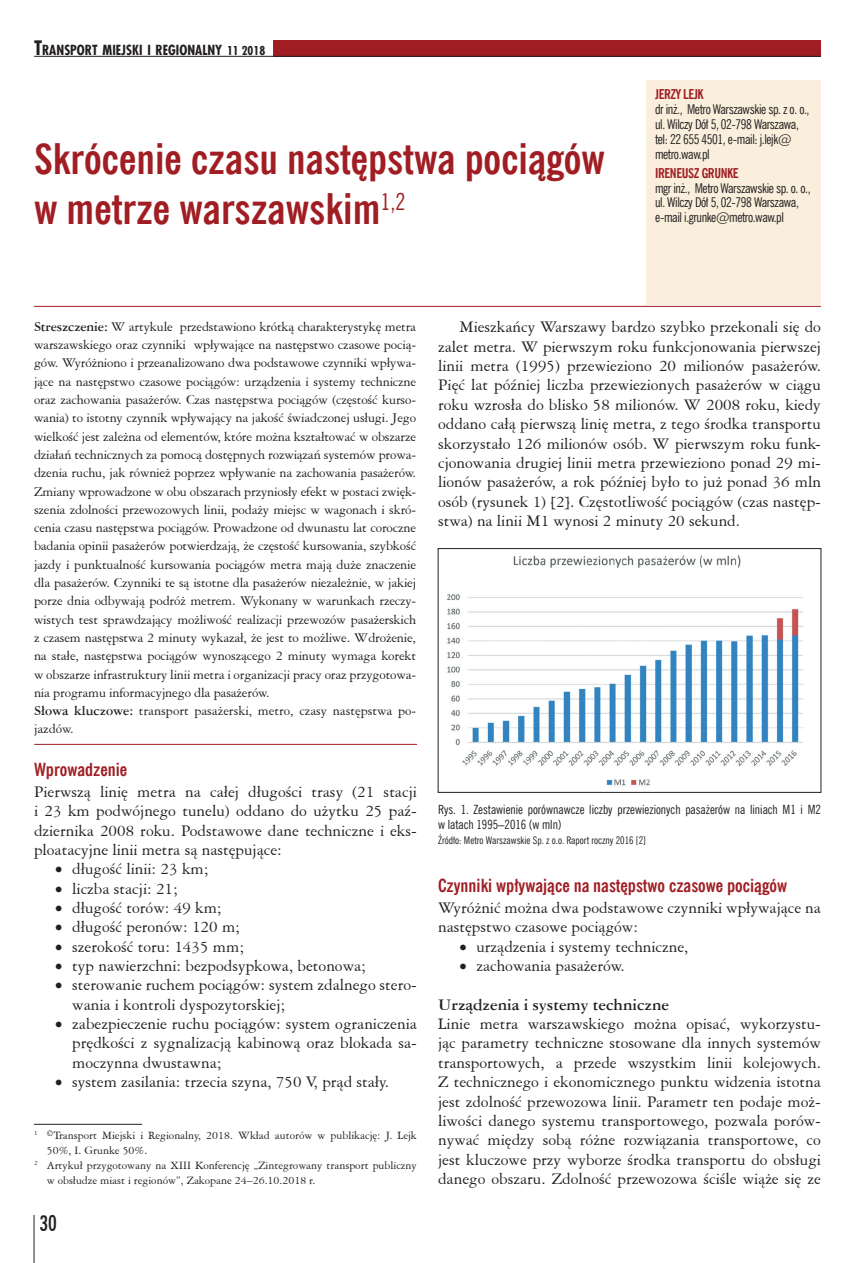
<style>
.page{position:relative;width:855px;height:1263px;background:#fff}
.page>*{position:absolute;margin:0;border:0;box-sizing:border-box;transform-origin:0 0}
.t1{font:700 42px/49.5px "News Goth Cn EU";color:#a01e23}
.t2{font:21px "Fujiyama";color:#231f20}
.t3{font:700 18px "News Goth Cn EU";color:#a01e23}
.t4{font:17.25px/19.4px "American Garamond L2";color:#231f20;text-align:justify}
.t5{font:700 17.25px "American Garamond L2";color:#231f20}
.t6{font:14.25px/18.3px "American Garamond L2";letter-spacing:-.01em;color:#231f20}
.t7{font:700 13.65px "Fujiyama";color:#231f20}
.t8{font:13.5px/14.9px "News Goth Cn EU";letter-spacing:-.03em;color:#231f20}
.t9{font:700 13.5px "News Goth Cn EU";letter-spacing:-.03em;color:#a01e23}
.t10{font:12.75px/15px "News Goth Cn EU";color:#231f20}
.t11{font:12px "American Garamond L2";color:#231f20}
.t12{font:10.5px "News Goth Cn EU";color:#231f20}
.s1{font-size:19.5px}
.s2{font-size:12px}
.s3{font-weight:700}
</style>
<div class="page">
<div style="left:274px;top:40px;width:547px;height:16px;background:#a01e23"></div>
<hr style="left:34px;top:56px;width:787px;height:1px;background:#231f20">
<hr style="left:34px;top:1215px;width:1px;height:48px;background:#231f20">
<div style="left:646px;top:81px;width:175px;height:224px;background:#f9efdc"></div>
<hr style="left:34px;top:306px;width:787px;height:1px;background:#a01e23">
<hr style="left:34px;top:744px;width:383px;height:1px;background:#a01e23">
<hr style="left:34px;top:1124px;width:108px;height:1px;background:#231f20">
<img style="left:447px;top:555px;width:356px;height:231px">
<div style="left:438px;top:548px;width:383px;height:244px;border:1px solid #231f20"></div>
<p class="t7" style="left:34px;top:41px;width:233px"><span class="s1">T</span>RANSPORT MIEJSKI I REGIONALNY <span class="s2">11 2018</span></p>
<h1 class="t1" style="left:34px;top:135px;width:572px">Skrócenie czasu następstwa pociągów w metrze warszawskim<sup>1,2</sup></h1>
<p class="t9" style="left:655px;top:86px;width:45px">Jerzy Lejk</p>
<p class="t8" style="left:655px;top:102px;width:156px">dr inż., Metro Warszawskie sp. z o. o., ul. Wilczy Dół 5, 02-798 Warszawa, tel: 22 655 4501, e-mail: j.lejk@ metro.waw.pl</p>
<p class="t9" style="left:655px;top:164px;width:85px">Ireneusz Grunke</p>
<p class="t8" style="left:655px;top:181px;width:157px">mgr inż., Metro Warszawskie sp. o. o., ul. Wilczy Dół 5, 02-798 Warszawa, e-mail i.grunke@metro.waw.pl</p>
<p class="t6" style="left:34px;top:317px;width:384px"><span class="s3">Streszczenie:</span> W artykule przedstawiono krótką charakterystykę metra warszawskiego oraz czynniki wpływające na następstwo czasowe pocią&shy;gów. Wyróżniono i przeanalizowano dwa podstawowe czynniki wpływa&shy;jące na następstwo czasowe pociągów: urządzenia i systemy techniczne oraz zachowania pasażerów. Czas następstwa pociągów (częstość kurso&shy;wania) to istotny czynnik wpływający na jakość świadczonej usługi. Jego wielkość jest zależna od elementów, które można kształtować w obszarze działań technicznych za pomocą dostępnych rozwiązań systemów prowa&shy;dzenia ruchu, jak również poprzez wpływanie na zachowania pasażerów.<br>Zmiany wprowadzone w obu obszarach przyniosły efekt w postaci zwięk&shy;szenia zdolności przewozowych linii, podaży miejsc w wagonach i skró&shy;cenia czasu następstwa pociągów. Prowadzone od dwunastu lat coroczne badania opinii pasażerów potwierdzają, że częstość kursowania, szybkość jazdy i punktualność kursowania pociągów metra mają duże znaczenie dla pasażerów. Czynniki te są istotne dla pasażerów niezależnie, w jakiej porze dnia odbywają podróż metrem. Wykonany w warunkach rzeczy&shy;wistych test sprawdzający możliwość realizacji przewozów pasażerskich z czasem następstwa 2 minuty wykazał, że jest to możliwe. Wdrożenie, na stałe, następstwa pociągów wynoszącego 2 minuty wymaga korekt w obszarze infrastruktury linii metra i organizacji pracy oraz przygotowa&shy;nia programu informacyjnego dla pasażerów.<br><span class="s3">Słowa kluczowe:</span> transport pasażerski, metro, czasy następstwa po&shy;jazdów.</p>
<p class="t3" style="left:34px;top:758px;width:95px">Wprowadzenie</p>
<p class="t4" style="left:34px;top:781px;width:384px">Pierwszą linię metra na całej długości trasy (21 stacji i 23 km podwójnego tunelu) oddano do użytku 25 paź&shy;dziernika 2008 roku. Podstawowe dane techniczne i eks&shy;ploatacyjne linii metra są następujące:</p>
<p class="t4" style="left:55px;top:859px;width:155px">• długość linii: 23 km;</p>
<p class="t4" style="left:55px;top:878px;width:124px">• liczba stacji: 21;</p>
<p class="t4" style="left:55px;top:897px;width:168px">• długość torów: 49 km;</p>
<p class="t4" style="left:55px;top:917px;width:186px">• długość peronów: 120 m;</p>
<p class="t4" style="left:55px;top:936px;width:190px">• szerokość toru: 1435 mm;</p>
<p class="t4" style="left:55px;top:956px;width:312px">• typ nawierzchni: bezpodsypkowa, betonowa;</p>
<p class="t4" style="left:72px;top:975px;width:346px;text-indent:-17px">• sterowanie ruchem pociągów: system zdalnego stero&shy;wania i kontroli dyspozytorskiej;</p>
<p class="t4" style="left:72px;top:1014px;width:346px;text-indent:-17px">• zabezpieczenie ruchu pociągów: system ograniczenia prędkości z sygnalizacją kabinową oraz blokada sa&shy;moczynna dwustawna;</p>
<p class="t4" style="left:55px;top:1072px;width:335px">• system zasilania: trzecia szyna, 750 V, prąd stały.</p>
<p class="t11" style="left:34px;top:1128px;width:384px"><sup>1</sup> ©Transport Miejski i Regionalny, 2018. Wkład autorów w publikację: J. Lejk</p>
<p class="t11" style="left:47px;top:1143px;width:102px">50%, I. Grunke 50%.</p>
<p class="t11" style="left:34px;top:1158px;width:384px"><sup>2</sup> Artykuł przygotowany na XIII Konferencję „Zintegrowany transport publiczny</p>
<p class="t11" style="left:47px;top:1173px;width:270px">w obsłudze miast i regionów”, Zakopane 24–26.10.2018 r.</p>
<p class="t2" style="left:40px;top:1210px;width:19px">30</p>
<p class="t4" style="left:438px;top:317px;width:384px;text-indent:21px">Mieszkańcy Warszawy bardzo szybko przekonali się do zalet metra. W pierwszym roku funkcjonowania pierwszej linii metra (1995) przewieziono 20 milionów pasażerów.<br>Pięć lat później liczba przewiezionych pasażerów w ciągu roku wzrosła do blisko 58 milionów. W 2008 roku, kiedy oddano całą pierwszą linię metra, z tego środka transportu skorzystało 126 milionów osób. W pierwszym roku funk&shy;cjonowania drugiej linii metra przewieziono ponad 29 mi&shy;lionów pasażerów, a rok później było to już ponad 36 mln osób (rysunek 1) [2]. Częstotliwość pociągów (czas następ&shy;stwa) na linii M1 wynosi 2 minuty 20 sekund.</p>
<p class="t10" style="left:438px;top:802px;width:384px">Rys. 1. Zestawienie porównawcze liczby przewiezionych pasażerów na liniach M1 i M2 w latach 1995–2016 (w mln)</p>
<p class="t12" style="left:438px;top:834px;width:209px">Źródło: Metro Warszawskie Sp. z o.o. Raport roczny 2016 [2]</p>
<p class="t3" style="left:438px;top:874px;width:350px">Czynniki wpływające na następstwo czasowe pociągów</p>
<p class="t4" style="left:438px;top:897px;width:384px">Wyróżnić można dwa podstawowe czynniki wpływające na następstwo czasowe pociągów:</p>
<p class="t4" style="left:459px;top:936px;width:231px">• urządzenia i systemy techniczne,</p>
<p class="t4" style="left:459px;top:956px;width:167px">• zachowania pasażerów.</p>
<p class="t5" style="left:438px;top:994px;width:233px">Urządzenia i systemy techniczne</p>
<p class="t4" style="left:438px;top:1014px;width:384px">Linie metra warszawskiego można opisać, wykorzystu&shy;jąc parametry techniczne stosowane dla innych systemów transportowych, a przede wszystkim linii kolejowych.<br>Z technicznego i ekonomicznego punktu widzenia istotna jest zdolność przewozowa linii. Parametr ten podaje moż&shy;liwości danego systemu transportowego, pozwala porów&shy;nywać między sobą różne rozwiązania transportowe, co jest kluczowe przy wyborze środka transportu do obsługi danego obszaru. Zdolność przewozowa ściśle wiąże się ze</p>
</div>
